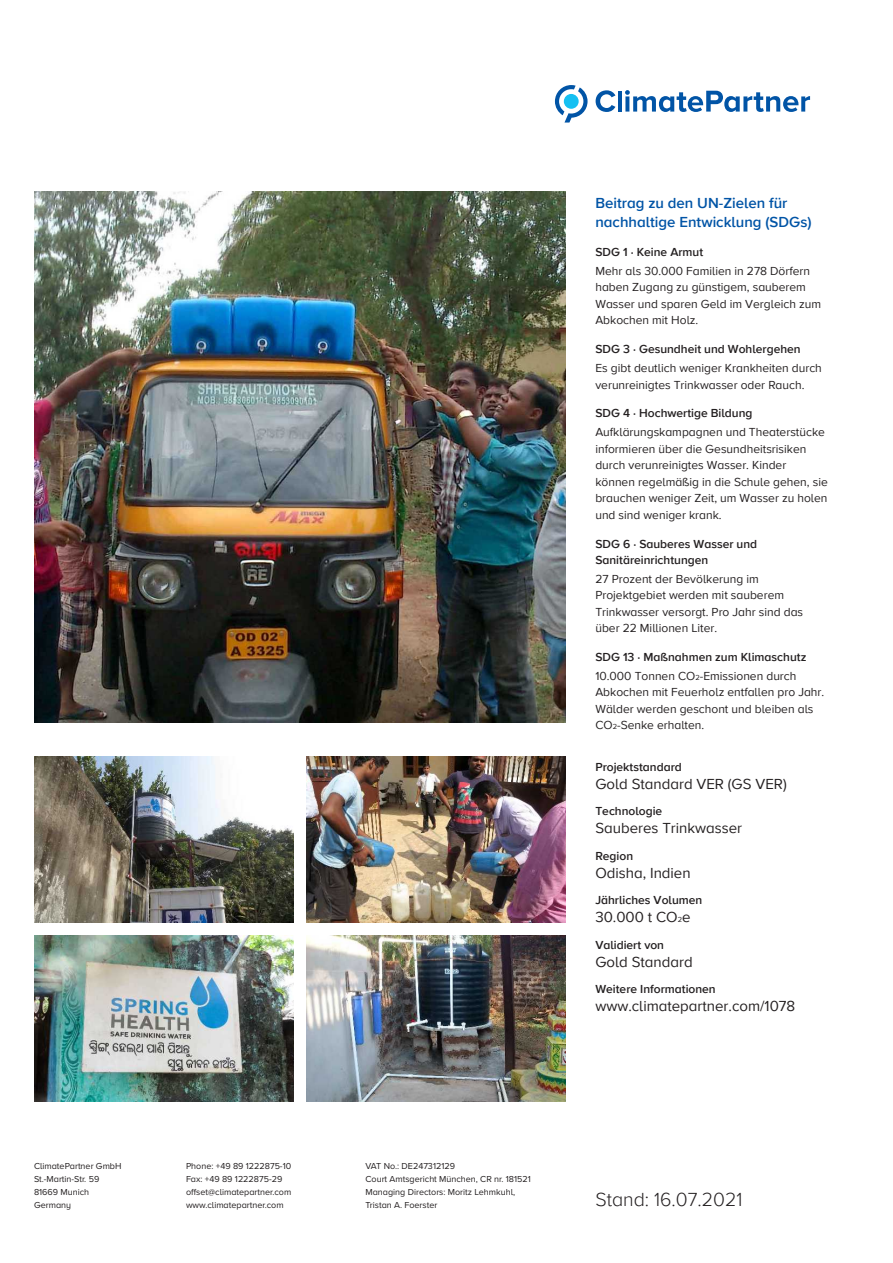
<style>
.page{position:relative;width:893px;height:1263px;background:#fff}
.page>*{position:absolute;margin:0;border:0;box-sizing:border-box;transform-origin:0 0}
.t1{font:300 19.5px "Proxima Nova A";color:#231f20}
.t2{font:15px "Proxima Nova A";color:#231f20}
.t3{font:600 15px/19.5px "Proxima Nova A";color:#0154a6}
.t4{font:12px/16.5px "Proxima Nova A";color:#231f20}
.t5{font:600 12px/16.5px "Proxima Nova A";color:#231f20}
.t6{font:9px/12.8px "Proxima Nova A";color:#231f20}
.s1{font-weight:600}
.s2{font-size:7.5px}
</style>
<div class="page">
<svg style="left:596px;top:90px;width:19px;height:22px"></svg>
<hr style="left:618px;top:91px;width:4px;height:21px;background:#0154a6">
<svg style="left:625px;top:90px;width:185px;height:22px"></svg>
<svg style="left:555px;top:85px;width:33px;height:38px"></svg>
<img style="left:34px;top:191px;width:532px;height:532px">
<img style="left:34px;top:757px;width:259px;height:166px">
<img style="left:306px;top:757px;width:259px;height:166px">
<img style="left:34px;top:935px;width:259px;height:166px">
<img style="left:306px;top:935px;width:259px;height:166px">
<p class="t6" style="left:34px;top:1160px;width:89px">ClimatePartner GmbH<br>St.-Martin-Str. 59<br>81669 Munich<br>Germany</p>
<p class="t6" style="left:186px;top:1160px;width:107px">Phone: +49 89 1222875-10<br>Fax: +49 89 1222875-29 offset@climatepartner.com www.climatepartner.com</p>
<p class="t6" style="left:365px;top:1160px;width:167px">VAT No.: DE247312129<br>Court Amtsgericht München, CR nr. 181521<br>Managing Directors: Moritz Lehmkuhl,<br>Tristan A. Foerster</p>
<p class="t3" style="left:595px;top:193px;width:218px">Beitrag zu den UN-Zielen für nachhaltige Entwicklung (SDGs)</p>
<p class="t5" style="left:595px;top:244px;width:109px">SDG 1 · Keine Armut</p>
<p class="t4" style="left:595px;top:263px;width:227px">Mehr als 30.000 Familien in 278 Dörfern haben Zugang zu günstigem, sauberem Wasser und sparen Geld im Vergleich zum Abkochen mit Holz.</p>
<p class="t5" style="left:595px;top:341px;width:207px">SDG 3 · Gesundheit und Wohlergehen</p>
<p class="t4" style="left:595px;top:360px;width:228px">Es gibt deutlich weniger Krankheiten durch verunreinigtes Trinkwasser oder Rauch.</p>
<p class="t5" style="left:595px;top:405px;width:159px">SDG 4 · Hochwertige Bildung</p>
<p class="t4" style="left:595px;top:424px;width:234px">Aufklärungskampagnen und Theaterstücke informieren über die Gesundheitsrisiken durch verunreinigtes Wasser. Kinder können regelmäßig in die Schule gehen, sie brauchen weniger Zeit, um Wasser zu holen und sind weniger krank.</p>
<p class="t5" style="left:595px;top:536px;width:163px">SDG 6 · Sauberes Wasser und<br>Sanitäreinrichtungen</p>
<p class="t4" style="left:595px;top:571px;width:209px">27 Prozent der Bevölkerung im<br>Projektgebiet werden mit sauberem<br>Trinkwasser versorgt. Pro Jahr sind das über 22 Millionen Liter.</p>
<p class="t4" style="left:595px;top:648px;width:212px;line-height:18.6px"><span class="s1">SDG 13 · Maßnahmen zum Klimaschutz<br></span>10.000 Tonnen CO<span class="s2">2</span>-Emissionen durch</p>
<p class="t4" style="left:595px;top:684px;width:230px">Abkochen mit Feuerholz entfallen pro Jahr.<br>Wälder werden geschont und bleiben als<br>CO<span class="s2">2</span>-Senke erhalten.</p>
<p class="t5" style="left:595px;top:759px;width:88px">Projektstandard</p>
<p class="t2" style="left:595px;top:775px;width:193px">Gold Standard VER (GS VER)</p>
<p class="t5" style="left:595px;top:803px;width:68px">Technologie</p>
<p class="t2" style="left:595px;top:819px;width:148px">Sauberes Trinkwasser</p>
<p class="t5" style="left:595px;top:848px;width:39px">Region</p>
<p class="t2" style="left:595px;top:864px;width:97px">Odisha, Indien</p>
<p class="t5" style="left:595px;top:892px;width:108px">Jährliches Volumen</p>
<p class="t2" style="left:595px;top:908px;width:97px">30.000 t CO<span class="s2">2</span>e</p>
<p class="t5" style="left:595px;top:937px;width:70px">Validiert von</p>
<p class="t2" style="left:595px;top:953px;width:99px">Gold Standard</p>
<p class="t5" style="left:595px;top:981px;width:122px">Weitere Informationen</p>
<p class="t2" style="left:595px;top:997px;width:201px">www.climatepartner.com/1078</p>
<h1 class="t1" style="left:595px;top:1188px;width:148px">Stand: 16.07.2021</h1>
</div>
